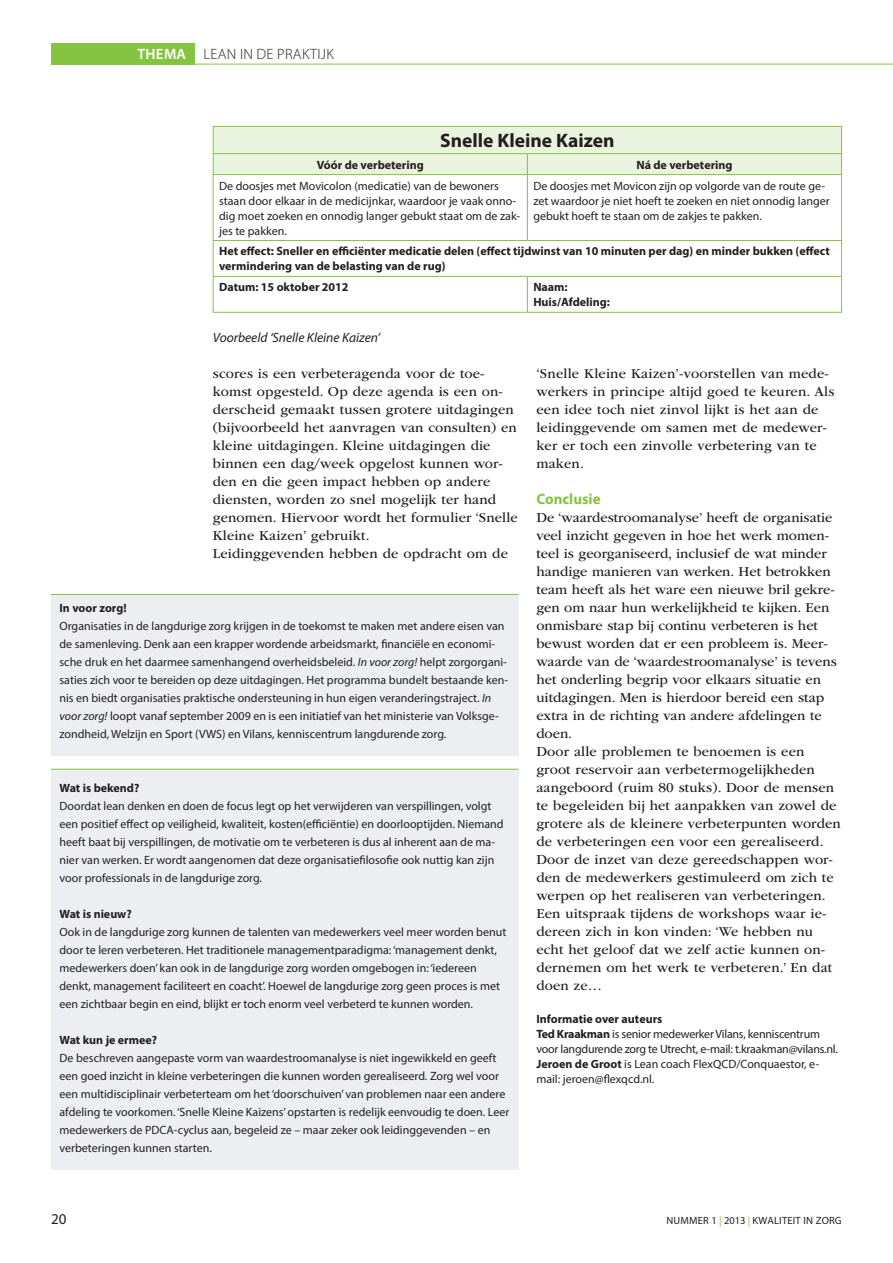
<style>
.page{position:relative;width:893px;height:1263px;background:#fff}
.page>*{position:absolute;margin:0;border:0;box-sizing:border-box;transform-origin:0 0}
.t1{font:700 19.5px "Myriad Pro";color:#231f20}
.t2{font:300 15px "Myriad Pro";letter-spacing:.02em;color:#231f20}
.t3{font:700 15px "Myriad Pro";color:#85c441}
.t4{font:15px "Myriad Pro";color:#231f20}
.t5{font:14.25px/18px "ITC Garamond Std";letter-spacing:.01em;color:#231f20}
.t6{font:italic 13.5px "Myriad Pro";color:#231f20}
.t7{font:12px/18px "Myriad Pro";color:#231f20}
.t8{font:700 12px/15px "Myriad Pro";color:#231f20}
.t9{font:12px/15px "Myriad Pro";letter-spacing:-.02em;color:#231f20}
.t10{font:10.5px "Myriad Pro";letter-spacing:.02em;color:#231f20}
.s1{font-weight:600;color:#fff}
.s2{font-weight:700}
.s3{font-style:italic}
.s4{color:#85c441}
</style>
<div class="page">
<hr style="left:51px;top:64px;width:842px;height:1px;background:#85c441">
<div style="left:51px;top:43px;width:144px;height:21px;background:#85c441"></div>
<div style="left:213px;top:126px;width:629px;height:48px;background:#eaf3de"></div>
<hr style="left:213px;top:174px;width:314px;height:1px;background:#85c441">
<hr style="left:213px;top:175px;width:1px;height:65px;background:#85c441">
<hr style="left:527px;top:174px;width:315px;height:1px;background:#85c441">
<hr style="left:527px;top:175px;width:1px;height:65px;background:#85c441">
<hr style="left:841px;top:175px;width:1px;height:65px;background:#85c441">
<hr style="left:213px;top:240px;width:314px;height:1px;background:#85c441">
<hr style="left:213px;top:241px;width:1px;height:35px;background:#85c441">
<hr style="left:527px;top:240px;width:315px;height:1px;background:#85c441">
<hr style="left:841px;top:241px;width:1px;height:35px;background:#85c441">
<hr style="left:213px;top:276px;width:314px;height:1px;background:#85c441">
<hr style="left:213px;top:277px;width:1px;height:35px;background:#85c441">
<hr style="left:527px;top:276px;width:315px;height:1px;background:#85c441">
<hr style="left:527px;top:277px;width:1px;height:35px;background:#85c441">
<hr style="left:841px;top:277px;width:1px;height:35px;background:#85c441">
<hr style="left:213px;top:312px;width:314px;height:1px;background:#85c441">
<hr style="left:527px;top:312px;width:315px;height:1px;background:#85c441">
<div style="left:51px;top:769px;width:467px;height:401px;background:#eceef1"></div>
<hr style="left:51px;top:769px;width:467px;height:1px;background:#85c441">
<div style="left:51px;top:594px;width:467px;height:162px;background:#eceef1"></div>
<hr style="left:51px;top:594px;width:467px;height:1px;background:#85c441">
<p class="t2" style="left:137px;top:49px;width:198px"><span class="s1">THEMA</span> LEAN IN DE PRAKTIJK</p>
<p class="t1" style="left:440px;top:134px;width:176px">Snelle Kleine Kaizen</p>
<p class="t8" style="left:317px;top:158px;width:109px">Vóór de verbetering</p>
<p class="t8" style="left:636px;top:158px;width:98px">Ná de verbetering</p>
<p class="t7" style="left:219px;top:178px;width:303px;line-height:15px">De doosjes met Movicolon (medicatie) van de bewoners staan door elkaar in de medicijnkar, waardoor je vaak onno&shy;dig moet zoeken en onnodig langer gebukt staat om de zak&shy;jes te pakken.</p>
<p class="t7" style="left:533px;top:178px;width:298px;line-height:15px">De doosjes met Movicon zijn op volgorde van de route ge&shy;zet waardoor je niet hoeft te zoeken en niet onnodig langer gebukt hoeft te staan om de zakjes te pakken.</p>
<p class="t8" style="left:219px;top:245px;width:612px">Het effect: Sneller en efficiënter medicatie delen (effect tijdwinst van 10 minuten per dag) en minder bukken (effect vermindering van de belasting van de rug)</p>
<p class="t8" style="left:219px;top:281px;width:131px">Datum: 15 oktober 2012</p>
<p class="t8" style="left:533px;top:281px;width:78px">Naam:<br>Huis/Afdeling:</p>
<p class="t6" style="left:213px;top:332px;width:169px">Voorbeeld ‘Snelle Kleine Kaizen’</p>
<p class="t5" style="left:213px;top:366px;width:306px">scores is een verbeteragenda voor de toe&shy;komst opgesteld. Op deze agenda is een on&shy;derscheid gemaakt tussen grotere uitdagingen (bijvoorbeeld het aanvragen van consulten) en kleine uitdagingen. Kleine uitdagingen die binnen een dag/week opgelost kunnen wor&shy;den en die geen impact hebben op andere diensten, worden zo snel mogelijk ter hand genomen. Hiervoor wordt het formulier ‘Snelle Kleine Kaizen’ gebruikt.<br>Leidinggevenden hebben de opdracht om de</p>
<p class="t5" style="left:536px;top:366px;width:300px">‘Snelle Kleine Kaizen’-voorstellen van mede&shy;werkers in principe altijd goed te keuren. Als een idee toch niet zinvol lijkt is het aan de leidinggevende om samen met de medewer&shy;ker er toch een zinvolle verbetering van te maken.</p>
<p class="t3" style="left:536px;top:494px;width:66px">Conclusie</p>
<p class="t5" style="left:536px;top:510px;width:306px">De ‘waardestroomanalyse’ heeft de organisatie veel inzicht gegeven in hoe het werk momen&shy;teel is georganiseerd, inclusief de wat minder handige manieren van werken. Het betrokken team heeft als het ware een nieuwe bril gekre&shy;gen om naar hun werkelijkheid te kijken. Een onmisbare stap bij continu verbeteren is het bewust worden dat er een probleem is. Meer&shy;waarde van de ‘waardestroomanalyse’ is tevens het onderling begrip voor elkaars situatie en uitdagingen. Men is hierdoor bereid een stap extra in de richting van andere afdelingen te doen.<br>Door alle problemen te benoemen is een groot reservoir aan verbetermogelijkheden aangeboord (ruim 80 stuks). Door de mensen te begeleiden bij het aanpakken van zowel de grotere als de kleinere verbeterpunten worden de verbeteringen een voor een gerealiseerd.<br>Door de inzet van deze gereedschappen wor&shy;den de medewerkers gestimuleerd om zich te werpen op het realiseren van verbeteringen.<br>Een uitspraak tijdens de workshops waar ie&shy;dereen zich in kon vinden: ‘We hebben nu echt het geloof dat we zelf actie kunnen on&shy;dernemen om het werk te verbeteren.’ En dat doen ze…</p>
<p class="t9" style="left:536px;top:1011px;width:303px"><span class="s2">Informatie over auteurs<br>Ted Kraakman</span> is senior medewerker Vilans, kenniscentrum voor langdurende zorg te Utrecht, e-mail: t.kraakman@vilans.nl.<br><span class="s2">Jeroen de Groot</span> is Lean coach FlexQCD/Conquaestor, e&shy;mail: jeroen@flexqcd.nl.</p>
<p class="t7" style="left:60px;top:599px;width:450px"><span class="s2">In voor zorg!<br></span>Organisaties in de langdurige zorg krijgen in de toekomst te maken met andere eisen van de samenleving. Denk aan een krapper wordende arbeidsmarkt, financiële en economi&shy;sche druk en het daarmee samenhangend overheidsbeleid. <span class="s3">In voor zorg!</span> helpt zorgorgani&shy;saties zich voor te bereiden op deze uitdagingen. Het programma bundelt bestaande ken&shy;nis en biedt organisaties praktische ondersteuning in hun eigen veranderingstraject. <span class="s3">In voor zorg!</span> loopt vanaf september 2009 en is een initiatief van het ministerie van Volksge&shy;zondheid, Welzijn en Sport (VWS) en Vilans, kenniscentrum langdurende zorg.</p>
<p class="t7" style="left:60px;top:779px;width:446px"><span class="s2">Wat is bekend?<br></span>Doordat lean denken en doen de focus legt op het verwijderen van verspillingen, volgt een positief effect op veiligheid, kwaliteit, kosten(efficiëntie) en doorlooptijden. Niemand heeft baat bij verspillingen, de motivatie om te verbeteren is dus al inherent aan de ma&shy;nier van werken. Er wordt aangenomen dat deze organisatiefilosofie ook nuttig kan zijn voor professionals in de langdurige zorg.</p>
<p class="t7" style="left:60px;top:905px;width:448px"><span class="s2">Wat is nieuw?<br></span>Ook in de langdurige zorg kunnen de talenten van medewerkers veel meer worden benut door te leren verbeteren. Het traditionele managementparadigma: ‘management denkt, medewerkers doen’ kan ook in de langdurige zorg worden omgebogen in: ‘iedereen denkt, management faciliteert en coacht’. Hoewel de langdurige zorg geen proces is met een zichtbaar begin en eind, blijkt er toch enorm veel verbeterd te kunnen worden.</p>
<p class="t7" style="left:60px;top:1031px;width:451px"><span class="s2">Wat kun je ermee?<br></span>De beschreven aangepaste vorm van waardestroomanalyse is niet ingewikkeld en geeft een goed inzicht in kleine verbeteringen die kunnen worden gerealiseerd. Zorg wel voor een multidisciplinair verbeterteam om het ‘doorschuiven’ van problemen naar een andere afdeling te voorkomen. ‘Snelle Kleine Kaizens’ opstarten is redelijk eenvoudig te doen. Leer medewerkers de PDCA-cyclus aan, begeleid ze – maar zeker ook leidinggevenden – en verbeteringen kunnen starten.</p>
<p class="t4" style="left:51px;top:1210px;width:17px">20</p>
<p class="t10" style="left:666px;top:1214px;width:177px">NUMMER 1 <span class="s4">|</span> 2013 <span class="s4">|</span> KWALITEIT IN ZORG</p>
</div>
